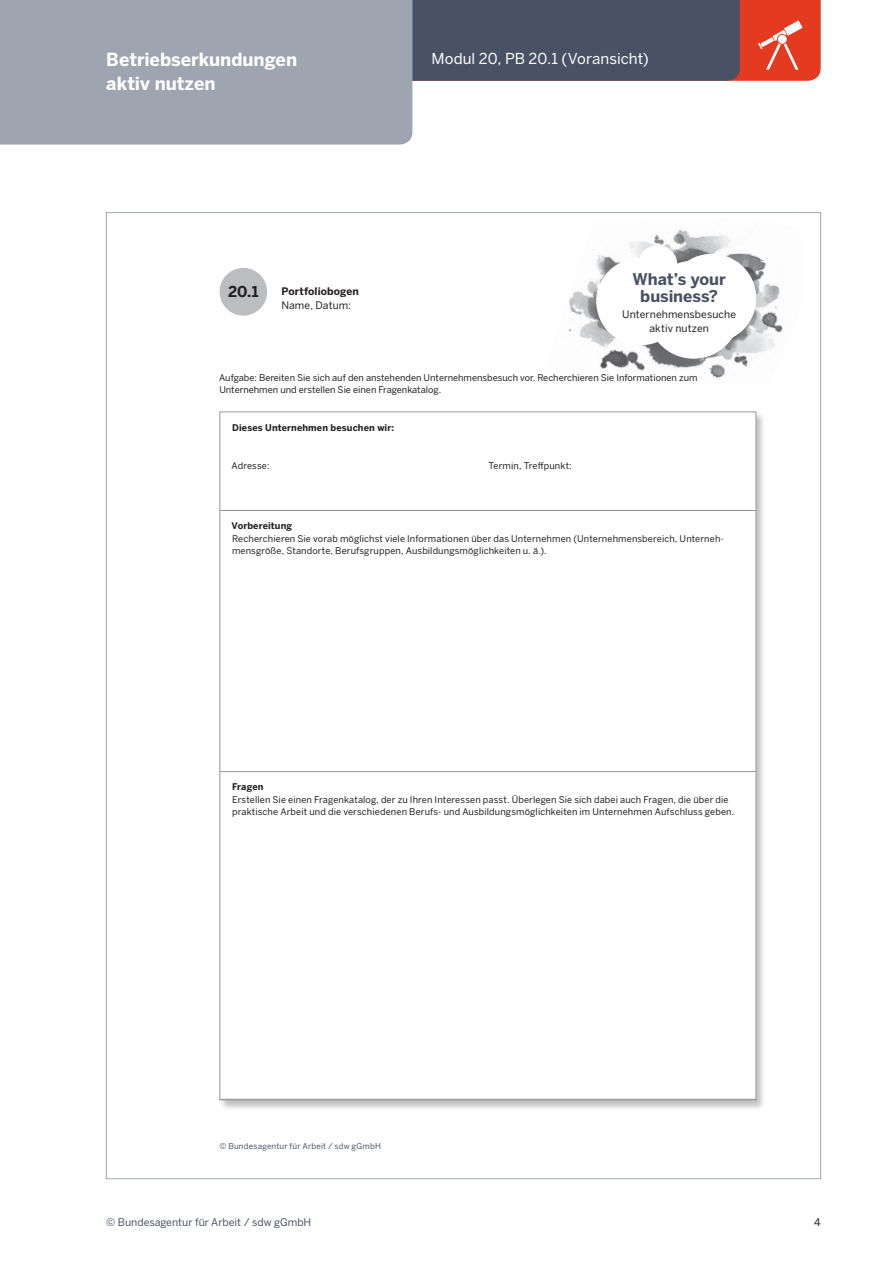
<style>
.page{position:relative;width:893px;height:1263px;background:#fff}
.page>*{position:absolute;margin:0;border:0;box-sizing:border-box;transform-origin:0 0}
.t1{font:700 18px/24px "Benton Sans";color:#fff}
.t2{font:700 16.05px/17.2px "Benton Sans";letter-spacing:-.005em;color:#495265;text-align:center}
.t3{font:15px "Benton Sans";color:#fff}
.t4{font:700 14.85px "Benton Sans";color:#231f20}
.t5{font:10.5px "Benton Sans";color:#495265}
.t6{font:10.5px "Benton Sans";color:#231f20}
.t7{font:10.35px/13.8px "Benton Sans";letter-spacing:.01em;color:#231f20;text-align:center}
.t8{font:700 10.35px "Benton Sans";letter-spacing:.01em;color:#231f20}
.t9{font:9.15px/12.6px "Benton Sans";letter-spacing:.01em;color:#231f20}
.t10{font:700 9.15px "Benton Sans";letter-spacing:.015em;color:#231f20}
.t11{font:8.1px "Benton Sans";letter-spacing:.02em;color:#495265}
</style>
<div class="page">
<div style="left:740px;top:0;width:81px;height:81px;background:#e43b20"></div>
<div style="left:412px;top:0;width:328px;height:81px;background:#495265"></div>
<div style="left:0;top:0;width:412px;height:145px;background:#9ea5b0"></div>
<svg style="left:758px;top:21px;width:44px;height:49px"></svg>
<img style="left:568px;top:229px;width:215px;height:149px">
<div style="left:667px;top:254px;width:89px;height:89px;background:#fff;border-radius:50%"></div>
<div style="left:646px;top:261px;width:95px;height:98px;background:#fff;border-radius:50%"></div>
<div style="left:596px;top:258px;width:89px;height:87px;background:#fff;border-radius:50%"></div>
<div style="left:638px;top:245px;width:39px;height:40px;background:#fff;border-radius:50%"></div>
<div style="left:220px;top:268px;width:47px;height:48px;background:#bcbdc0;border-radius:50%"></div>
<div style="left:219px;top:411px;width:547px;height:700px;background:#231f20;opacity:.28"></div>
<svg style="left:222px;top:414px;width:532px;height:684px"></svg>
<hr style="left:220px;top:771px;width:536px;height:1px;background:#939598">
<hr style="left:220px;top:510px;width:536px;height:1px;background:#939598">
<h1 class="t1" style="left:106px;top:48px;width:192px">Betriebserkundungen aktiv nutzen</h1>
<h3 class="t3" style="left:432px;top:50px;width:219px">Modul 20, PB 20.1 (Voransicht)</h3>
<h3 class="t4" style="left:228px;top:282px;width:32px">20.1</h3>
<p class="t8" style="left:281px;top:285px;width:79px">Portfoliobogen</p>
<p class="t7" style="left:281px;top:298px;width:71px">Name, Datum:</p>
<h2 class="t2" style="left:633px;top:271px;width:95px">What’s your business?</h2>
<p class="t7" style="left:622px;top:308px;width:115px">Unternehmensbesuche aktiv nutzen</p>
<p class="t9" style="left:219px;top:371px;width:480px">Aufgabe: Bereiten Sie sich auf den anstehenden Unternehmensbesuch vor. Recherchieren Sie Informationen zum<br>Unternehmen und erstellen Sie einen Fragenkatalog.</p>
<p class="t10" style="left:232px;top:422px;width:163px">Dieses Unternehmen besuchen wir:</p>
<p class="t9" style="left:231px;top:459px;width:40px">Adresse:</p>
<p class="t9" style="left:489px;top:459px;width:85px">Termin, Treffpunkt:</p>
<p class="t10" style="left:232px;top:520px;width:62px">Vorbereitung</p>
<p class="t9" style="left:232px;top:532px;width:493px">Recherchieren Sie vorab möglichst viele Informationen über das Unternehmen (Unternehmensbereich, Unterneh&shy;mensgröße, Standorte, Berufsgruppen, Ausbildungsmöglichkeiten u. ä.).</p>
<p class="t10" style="left:232px;top:781px;width:33px">Fragen</p>
<p class="t9" style="left:232px;top:793px;width:504px">Erstellen Sie einen Fragenkatalog, der zu Ihren Interessen passt. Überlegen Sie sich dabei auch Fragen, die über die praktische Arbeit und die verschiedenen Berufs- und Ausbildungsmöglichkeiten im Unternehmen Aufschluss geben.</p>
<p class="t11" style="left:220px;top:1141px;width:163px">© Bundesagentur für Arbeit / sdw gGmbH</p>
<p class="t5" style="left:106px;top:1216px;width:207px">© Bundesagentur für Arbeit / sdw gGmbH</p>
<p class="t6" style="left:814px;top:1216px;width:8px">4</p>
</div>
